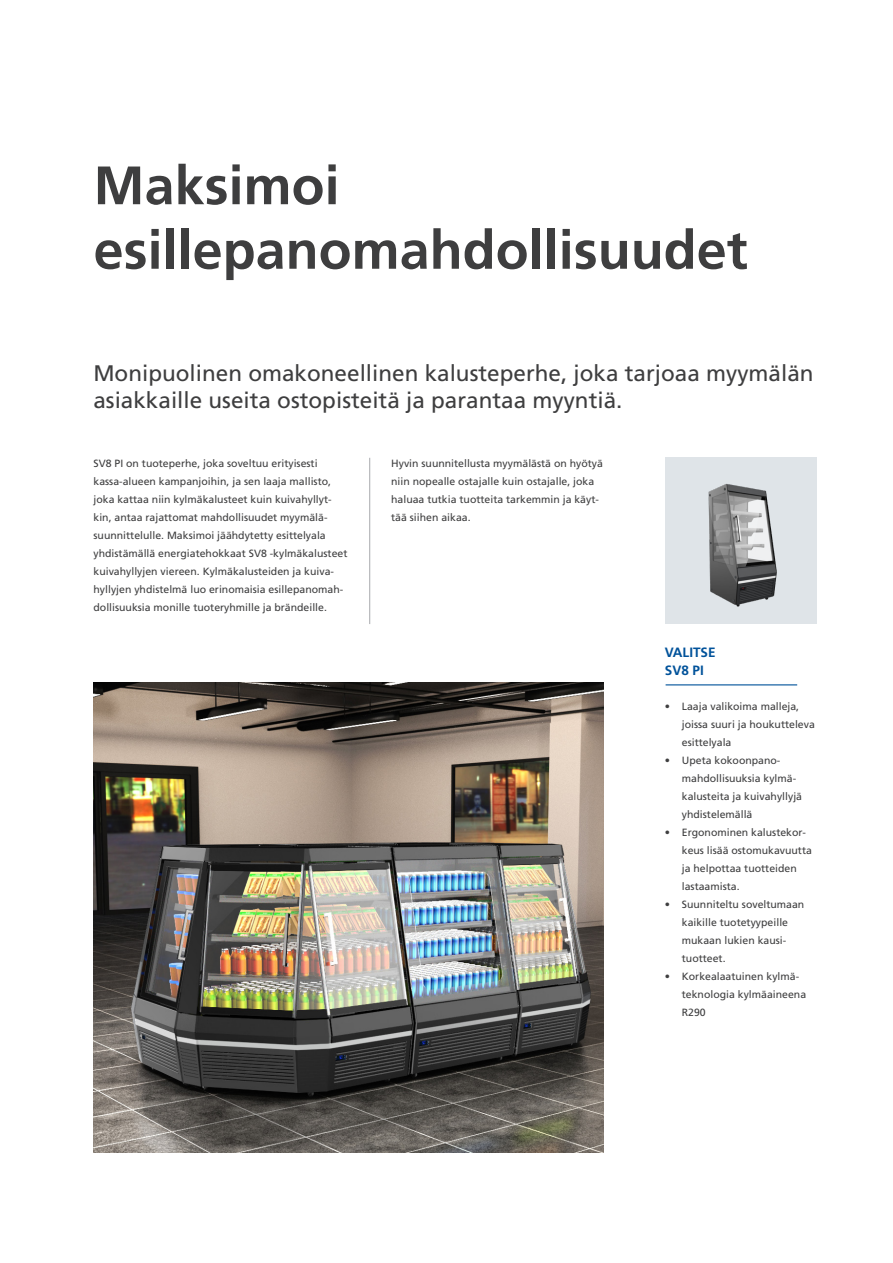
<style>
.page{position:relative;width:893px;height:1263px;background:#fff}
.page>*{position:absolute;margin:0;border:0;box-sizing:border-box;transform-origin:0 0}
.Heading{font:700 54px "Frutiger LT Std";color:#3e3e3f}
.Teaser_15_pt{font:22.5px "Frutiger LT Std";color:#3e3e3f}
.Subheading_bullets_1{font:700 13.5px/18px "Frutiger LT Std";color:#01529a}
.Body{font:10.5px/18px "Frutiger LT Std";color:#3e3e3f}
</style>
<div class="page">
<img style="left:94px;top:683px;width:510px;height:469px">
<div style="left:665px;top:458px;width:151px;height:166px;background:#dfe4e8"></div>
<img style="left:708px;top:483px;width:69px;height:124px">
<hr style="left:369px;top:458px;width:1px;height:166px;background:#a8a9ad">
<hr style="left:666px;top:684px;width:131px;height:1px;background:#01529a">
<p class="Heading" style="left:94px;top:154px;width:248px">Maksimoi</p>
<p class="Heading" style="left:94px;top:218px;width:656px">esillepanomahdollisuudet</p>
<p class="Teaser_15_pt" style="left:93px;top:360px;width:722px">Monipuolinen omakoneellinen kalusteperhe, joka tarjoaa myymälän</p>
<p class="Teaser_15_pt" style="left:93px;top:387px;width:530px">asiakkaille useita ostopisteitä ja parantaa myyntiä.</p>
<p class="Body" style="left:94px;top:455px;width:255px">SV8 PI on tuoteperhe, joka soveltuu erityisesti kassa-alueen kampanjoihin, ja sen laaja mallisto, joka kattaa niin kylmäkalusteet kuin kuivahyllyt&shy;kin, antaa rajattomat mahdollisuudet myymälä&shy;suunnittelulle. Maksimoi jäähdytetty esittelyala yhdistämällä energiatehokkaat SV8 -kylmäkalusteet kuivahyllyjen viereen. Kylmäkalusteiden ja kuiva&shy;hyllyjen yhdistelmä luo erinomaisia esillepanomah&shy;dollisuuksia monille tuoteryhmille ja brändeille.</p>
<p class="Body" style="left:391px;top:454px;width:213px">Hyvin suunnitellusta myymälästä on hyötyä niin nopealle ostajalle kuin ostajalle, joka haluaa tutkia tuotteita tarkemmin ja käyt&shy;tää siihen aikaa.</p>
<p class="Subheading_bullets_1" style="left:665px;top:643px;width:52px">VALITSE<br>SV8 PI</p>
<p class="Body" style="left:682px;top:697px;width:135px;text-indent:-17px">• Laaja valikoima malleja, joissa suuri ja houkutteleva esittelyala</p>
<p class="Body" style="left:682px;top:751px;width:122px;text-indent:-17px">• Upeta kokoonpano&shy;mahdollisuuksia kylmä&shy;kalusteita ja kuivahyllyjä yhdistelemällä</p>
<p class="Body" style="left:682px;top:823px;width:132px;text-indent:-17px">• Ergonominen kalustekor&shy;keus lisää ostomukavuutta ja helpottaa tuotteiden lastaamista.</p>
<p class="Body" style="left:682px;top:895px;width:124px;text-indent:-17px">• Suunniteltu soveltumaan kaikille tuotetyypeille mukaan lukien kausi&shy;tuotteet.</p>
<p class="Body" style="left:682px;top:967px;width:126px;text-indent:-17px">• Korkealaatuinen kylmä&shy;teknologia kylmäaineena<br>R290</p>
</div>
